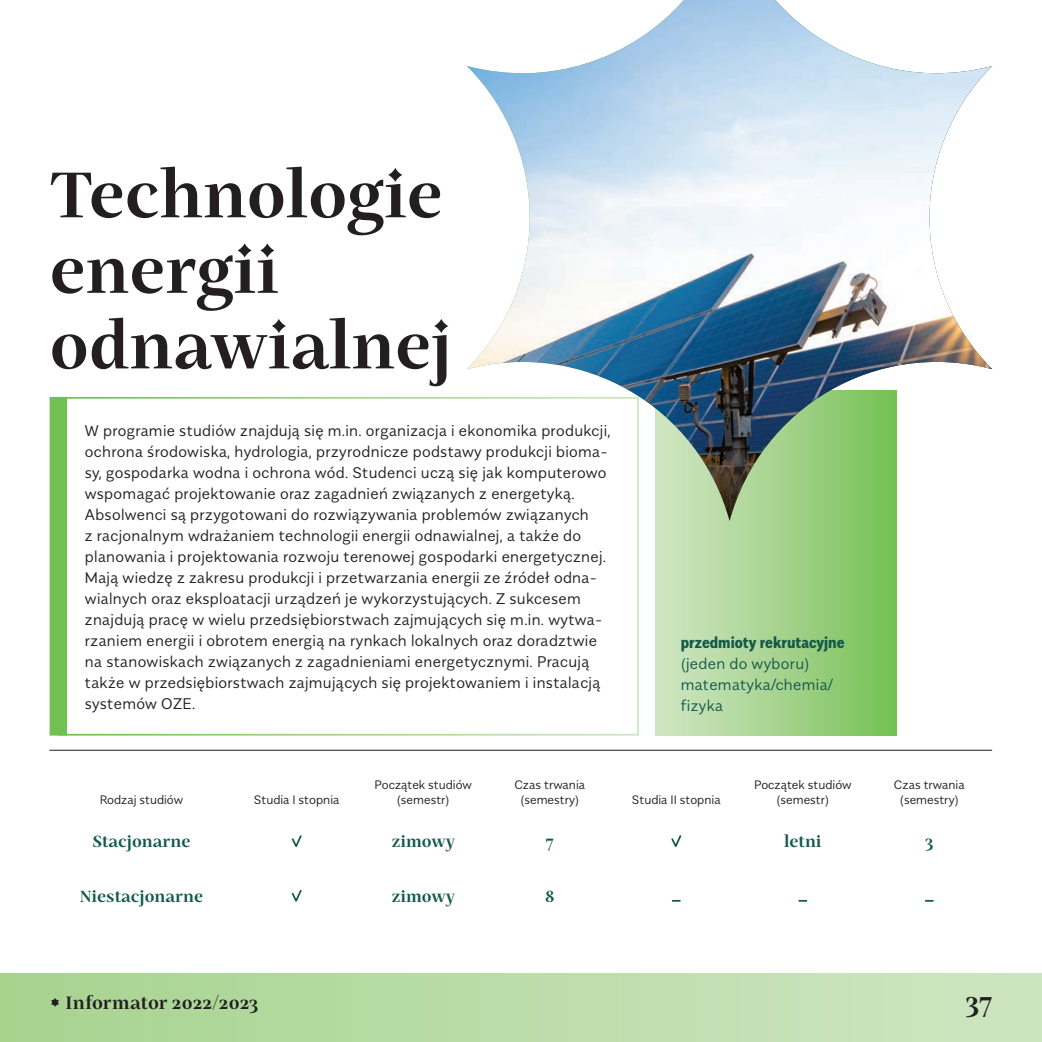
<style>
.page{position:relative;width:1042px;height:1042px;background:#fff}
.page>*{position:absolute;margin:0;border:0;box-sizing:border-box;transform-origin:0 0}
.t1{font:700 63px/75.6px "SGGW Mastro";color:#231f20}
.t2{font:700 26.25px "SGGW Mastro";color:#231f20}
.t3{font:700 17.5px "SGGW Mastro";letter-spacing:.005em;color:#231f20}
.t4{font:700 15.75px "SGGW Mastro";color:#135949}
.t5{font:700 15.75px "SGGW Sans Condensed";color:#135949}
.t6{font:300 15.4px/21px "SGGW Sans";letter-spacing:.02em;color:#231f20}
.t7{font:300 15.4px/21px "SGGW Sans";letter-spacing:.02em;color:#135949}
.t8{font:300 12.25px/14.7px "SGGW Sans";color:#231f20;text-align:center}
</style>
<div class="page">
<svg style="left:0;top:973px;width:1042px;height:69px;background:#badca9"></svg>
<div style="left:656px;top:391px;width:240px;height:344px;background:linear-gradient(to right,#d3e6c7,#78c157)"></div>
<img style="left:467px;top:0;width:525px;height:521px">
<div style="left:50px;top:397px;width:17px;height:338px;background:#73c052"></div>
<hr style="left:49px;top:750px;width:943px;height:1px;background:#231f20">
<svg style="left:291px;top:835px;width:11px;height:12px"></svg>
<svg style="left:671px;top:835px;width:11px;height:12px"></svg>
<svg style="left:291px;top:889px;width:11px;height:13px"></svg>
<h1 class="t1" style="left:50px;top:152px;width:405px">Technologie energii odnawialnej</h1>
<p class="t6" style="left:85px;top:419px;width:527px">W programie studiów znajdują się m.in. organizacja i ekonomika produkcji, ochrona środowiska, hydrologia, przyrodnicze podstawy produkcji bioma&shy;sy, gospodarka wodna i ochrona wód. Studenci uczą się jak komputerowo wspomagać projektowanie oraz zagadnień związanych z energetyką.<br>Absolwenci są przygotowani do rozwiązywania problemów związanych<br>z racjonalnym wdrażaniem technologii energii odnawialnej, a także do planowania i projektowania rozwoju terenowej gospodarki energetycznej.<br>Mają wiedzę z zakresu produkcji i przetwarzania energii ze źródeł odna&shy;wialnych oraz eksploatacji urządzeń je wykorzystujących. Z sukcesem znajdują pracę w wielu przedsiębiorstwach zajmujących się m.in. wytwa&shy;rzaniem energii i obrotem energią na rynkach lokalnych oraz doradztwie na stanowiskach związanych z zagadnieniami energetycznymi. Pracują także w przedsiębiorstwach zajmujących się projektowaniem i instalacją systemów OZE.</p>
<p class="t5" style="left:681px;top:629px;width:165px">przedmioty rekrutacyjne</p>
<p class="t7" style="left:681px;top:651px;width:154px">(jeden do wyboru) matematyka/chemia/ fizyka</p>
<p class="t8" style="left:100px;top:791px;width:85px">Rodzaj studiów</p>
<p class="t8" style="left:254px;top:791px;width:87px">Studia I stopnia</p>
<p class="t8" style="left:374px;top:776px;width:99px">Początek studiów (semestr)</p>
<p class="t8" style="left:514px;top:776px;width:72px">Czas trwania (semestry)</p>
<p class="t8" style="left:632px;top:791px;width:90px">Studia II stopnia</p>
<p class="t8" style="left:754px;top:776px;width:99px">Początek studiów (semestr)</p>
<p class="t8" style="left:894px;top:776px;width:72px">Czas trwania (semestry)</p>
<p class="t4" style="left:92px;top:828px;width:100px">Stacjonarne</p>
<p class="t4" style="left:392px;top:828px;width:65px">zimowy</p>
<p class="t4" style="left:546px;top:828px;width:9px">7</p>
<p class="t4" style="left:784px;top:828px;width:39px">letni</p>
<p class="t4" style="left:925px;top:828px;width:10px">3</p>
<p class="t4" style="left:80px;top:883px;width:125px">Niestacjonarne</p>
<p class="t4" style="left:392px;top:883px;width:65px">zimowy</p>
<p class="t4" style="left:545px;top:883px;width:11px">8</p>
<p class="t3" style="left:50px;top:988px;width:210px">• Informator 2022/2023</p>
<h2 class="t2" style="left:965px;top:980px;width:28px">37</h2>
</div>
